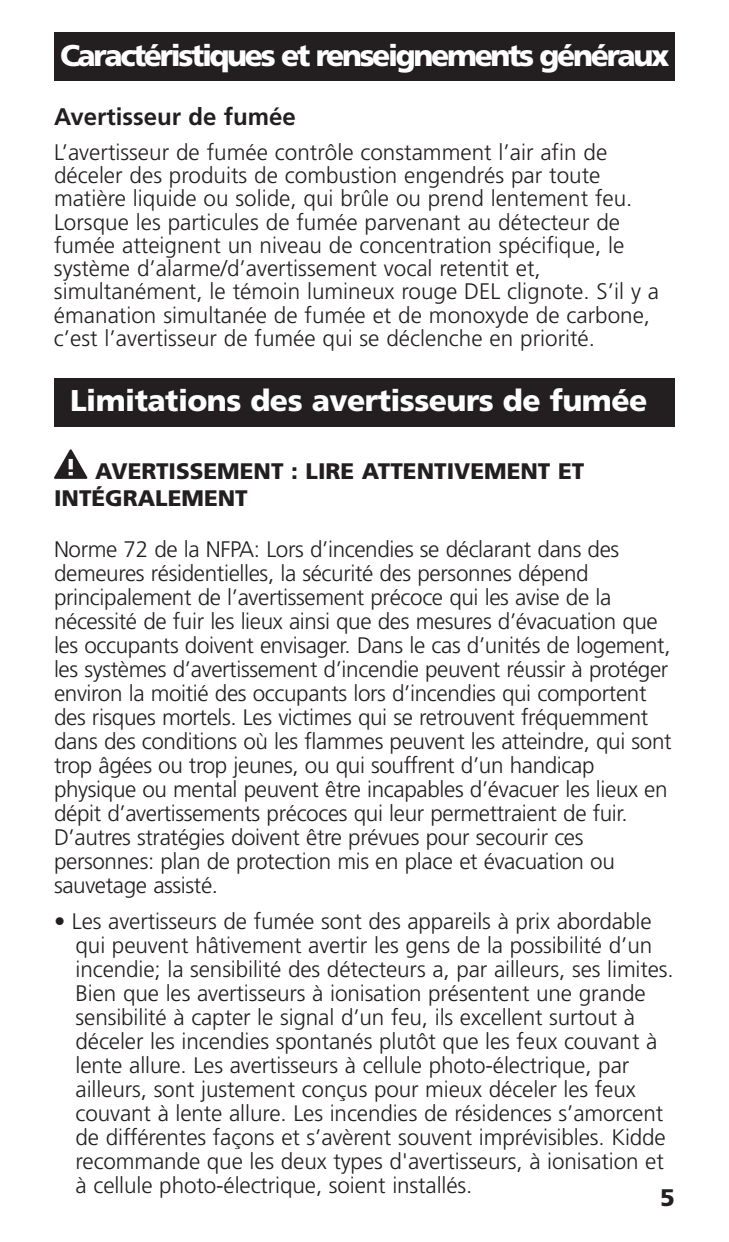
<style>
.page{position:relative;width:729px;height:1242px;background:#fff}
.page>*{position:absolute;margin:0;border:0;box-sizing:border-box;transform-origin:0 0}
.t1{font:900 30px "Frutiger";letter-spacing:-.08em;color:#fff}
.t2{font:900 30px "Frutiger";letter-spacing:-.02em;color:#fff}
.t3{font:700 24px "Frutiger";color:#231f20}
.t4{font:900 24px "Frutiger";color:#231f20}
.t5{font:300 22.5px/24px "Frutiger";letter-spacing:-.005em;color:#231f20}
.t6{font:900 22.5px/27px "Frutiger";color:#231f20}
</style>
<div class="page">
<svg style="left:54px;top:449px;width:33px;height:30px"></svg>
<div style="left:54px;top:32px;width:621px;height:49px;background:#231f20"></div>
<div style="left:54px;top:378px;width:621px;height:49px;background:#231f20"></div>
<h1 class="t1" style="left:60px;top:43px;width:611px">Caractéristiques et renseignements généraux</h1>
<p class="t3" style="left:54px;top:106px;width:243px">Avertisseur de fumée</p>
<p class="t5" style="left:54px;top:142px;width:607px;line-height:23.1px">L’avertisseur de fumée contrôle constamment l’air afin de déceler des produits de combustion engendrés par toute matière liquide ou solide, qui brûle ou prend lentement feu.<br>Lorsque les particules de fumée parvenant au détecteur de fumée atteignent un niveau de concentration spécifique, le système d’alarme/d’avertissement vocal retentit et, simultanément, le témoin lumineux rouge DEL clignote. S’il y a émanation simultanée de fumée et de monoxyde de carbone, c’est l’avertisseur de fumée qui se déclenche en priorité.</p>
<h1 class="t2" style="left:70px;top:389px;width:579px">Limitations des avertisseurs de fumée</h1>
<p class="t6" style="left:54px;top:459px;width:532px;text-indent:41px">AVERTISSEMENT : LIRE ATTENTIVEMENT ET<br>INTÉGRALEMENT</p>
<p class="t5" style="left:54px;top:539px;width:619px">Norme 72 de la NFPA: Lors d’incendies se déclarant dans des demeures résidentielles, la sécurité des personnes dépend principalement de l’avertissement précoce qui les avise de la nécessité de fuir les lieux ainsi que des mesures d’évacuation que les occupants doivent envisager. Dans le cas d’unités de logement, les systèmes d’avertissement d’incendie peuvent réussir à protéger environ la moitié des occupants lors d’incendies qui comportent des risques mortels. Les victimes qui se retrouvent fréquemment dans des conditions où les flammes peuvent les atteindre, qui sont trop âgées ou trop jeunes, ou qui souffrent d’un handicap physique ou mental peuvent être incapables d’évacuer les lieux en dépit d’avertissements précoces qui leur permettraient de fuir.<br>D’autres stratégies doivent être prévues pour secourir ces personnes: plan de protection mis en place et évacuation ou sauvetage assisté.</p>
<p class="t5" style="left:76px;top:911px;width:600px;text-indent:-22px">• Les avertisseurs de fumée sont des appareils à prix abordable qui peuvent hâtivement avertir les gens de la possibilité d’un incendie; la sensibilité des détecteurs a, par ailleurs, ses limites.<br>Bien que les avertisseurs à ionisation présentent une grande sensibilité à capter le signal d’un feu, ils excellent surtout à déceler les incendies spontanés plutôt que les feux couvant à lente allure. Les avertisseurs à cellule photo-électrique, par ailleurs, sont justement conçus pour mieux déceler les feux couvant à lente allure. Les incendies de résidences s’amorcent de différentes façons et s’avèrent souvent imprévisibles. Kidde recommande que les deux types d'avertisseurs, à ionisation et à cellule photo-électrique, soient installés.</p>
<p class="t4" style="left:660px;top:1188px;width:16px">5</p>
</div>
